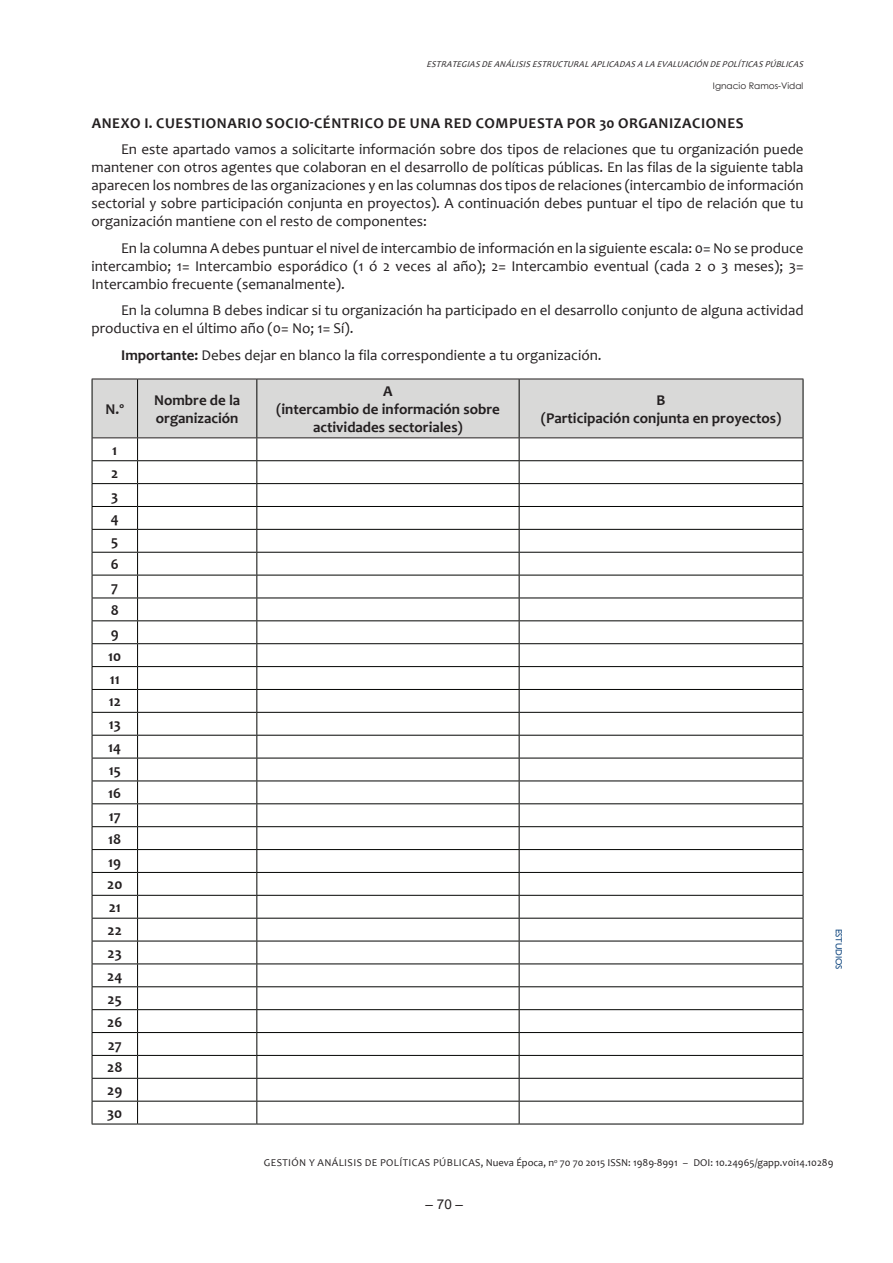
<style>
.page{position:relative;width:893px;height:1263px;background:#fff}
.page>*{position:absolute;margin:0;border:0;box-sizing:border-box;transform-origin:0 0}
.t1{font:15px/18px "Candara";color:#231f20;text-align:justify}
.t2{font:700 15px/23px "Candara";color:#231f20;text-align:center}
.t3{font:700 15px "Candara";letter-spacing:.04em;color:#231f20}
.t4{font:13.5px "Arial";color:#231f20}
.t5{font:10.5px "Candara";letter-spacing:.04em;color:#231f20}
.t6{font:10.5px "Candara";color:#231f20}
.t7{font:italic 9px "Candara";color:#231f20}
.t8{font:9px "Century Gothic";color:#231f20}
.t9{font:9px "Gill Sans";color:#174c83}
.s1{font-weight:700}
</style>
<div class="page">
<svg style="left:92px;top:379px;width:712px;height:745px"></svg>
<hr style="left:92px;top:1124px;width:46px;height:1px;background:#040503">
<hr style="left:138px;top:1124px;width:119px;height:1px;background:#040503">
<hr style="left:257px;top:1124px;width:262px;height:1px;background:#040503">
<hr style="left:519px;top:1124px;width:284px;height:1px;background:#040503">
<p class="t7" style="left:427px;top:59px;width:11px">ESTRATE</p>
<p class="t7" style="left:462px;top:59px;width:55px">GIAS DE ANÁLISIS</p>
<p class="t7" style="left:532px;top:59px;width:6px">ESTR</p>
<p class="t7" style="left:552px;top:59px;width:28px">UCTURAL</p>
<p class="t7" style="left:591px;top:59px;width:6px">APLICA</p>
<p class="t7" style="left:619px;top:59px;width:127px">DAS A LA EVALUACIÓN DE POLÍTICAS</p>
<p class="t7" style="left:765px;top:59px;width:22px">PÚBLICAS</p>
<p class="t8" style="left:713px;top:79px;width:92px">Ignacio Ramos-Vidal</p>
<p class="t3" style="left:92px;top:114px;width:654px">Anexo I. Cuestionario socio-céntrico de una red compuesta por 30 organizaciones</p>
<p class="t1" style="left:91px;top:140px;width:714px;text-indent:30px">En este apartado vamos a solicitarte información sobre dos tipos de relaciones que tu organización puede mantener con otros agentes que colaboran en el desarrollo de políticas públicas. En las filas de la siguiente tabla aparecen los nombres de las organizaciones y en las columnas dos tipos de relaciones (intercambio de información sectorial y sobre participación conjunta en proyectos). A continuación debes puntuar el tipo de relación que tu organización mantiene con el resto de componentes:</p>
<p class="t1" style="left:91px;top:239px;width:714px;text-indent:30px">En la columna A debes puntuar el nivel de intercambio de información en la siguiente escala: 0= N o se produce intercambio; 1= I ntercambio esporádico (1 ó 2 veces al año); 2= I ntercambio eventual (cada 2 o 3 meses); 3= I ntercambio frecuente (semanalmente).</p>
<p class="t1" style="left:91px;top:301px;width:714px;text-indent:30px">En la columna B debes indicar si tu organización ha participado en el desarrollo conjunto de alguna actividad productiva en el último año (0= N o; 1= Sí).</p>
<p class="t1" style="left:121px;top:346px;width:482px"><span class="s1">Importante:</span> Debes dejar en blanco la fila correspondiente a tu organización.</p>
<p class="t2" style="left:106px;top:397px;width:20px">N.º</p>
<p class="t2" style="left:154px;top:391px;width:88px;line-height:18px;text-align:left">Nombre de la organización</p>
<p class="t2" style="left:276px;top:382px;width:225px;line-height:18px">A<br>(intercambio de información sobre actividades sectoriales)</p>
<p class="t2" style="left:541px;top:391px;width:242px;line-height:18px">B<br>(Participación conjunta en proyectos)</p>
<p class="t2" style="left:107px;top:438px;width:17px">1<br>2<br>3<br>4<br>5<br>6<br>7<br>8<br>9<br>10<br>11<br>12<br>13<br>14<br>15<br>16<br>17<br>18<br>19<br>20<br>21<br>22<br>23<br>24<br>25<br>26<br>27<br>28<br>29<br>30</p>
<p class="t9" style="left:844px;top:928px;width:42px;rotate:90deg">ESTUDIOS</p>
<p class="t5" style="left:264px;top:1156px;width:350px">Gestión y Análisis de Políticas Públicas, Nueva Época, n<sup>o</sup> 70 70 2015 ISSN</p>
<p class="t6" style="left:628px;top:1156px;width:67px">: 1989-8991 – DOI</p>
<p class="t6" style="left:710px;top:1156px;width:124px">: 10.24965/gapp.v0i14.10289</p>
<p class="t4" style="left:426px;top:1195px;width:39px">– 70 –</p>
</div>
